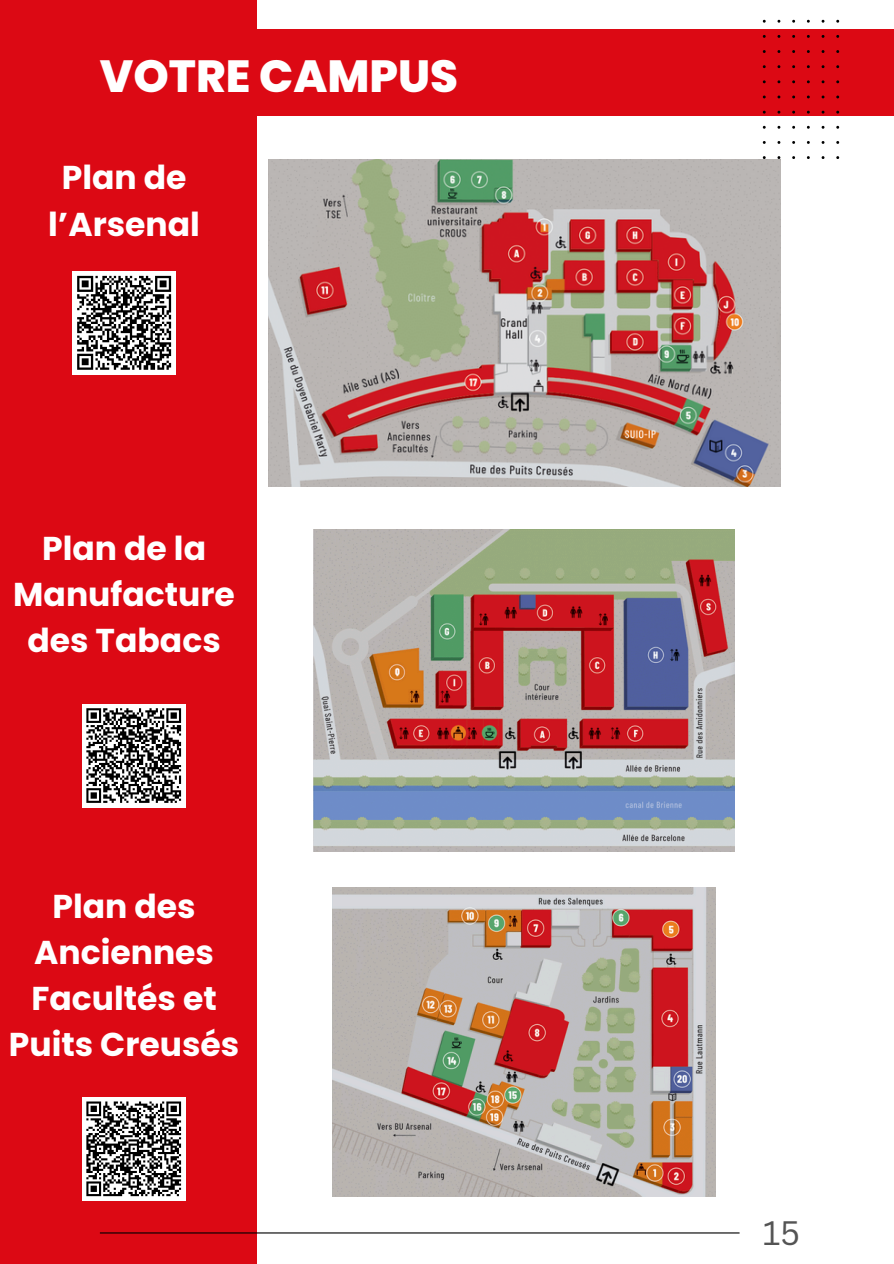
<style>
.page{position:relative;width:894px;height:1264px;background:#fff}
.page>*{position:absolute;margin:0;border:0;box-sizing:border-box;transform-origin:0 0}
.t1{font:800 45px "Poppins";color:#fff}
.t2{font:700 33px/46.2px "Poppins";color:#fff;text-align:center}
.t3{font:33px "Canva Sans";color:#545454}
</style>
<div class="page">
<div style="left:0;top:0;width:256px;height:1263px;background:#dc0914"></div>
<div style="left:63px;top:29px;width:830px;height:87px;background:#dc0914"></div>
<hr style="left:100px;top:1232px;width:639px;height:1px;background:#000">
<svg style="left:762px;top:20px;width:76px;height:139px"></svg>
<img style="left:268px;top:159px;width:512px;height:327px">
<img style="left:313px;top:529px;width:421px;height:322px">
<img style="left:332px;top:887px;width:383px;height:309px">
<div style="left:82px;top:1097px;width:103px;height:103px;background:#fff"></div>
<svg style="left:86px;top:1101px;width:96px;height:96px"></svg>
<div style="left:82px;top:704px;width:103px;height:103px;background:#fff"></div>
<svg style="left:86px;top:708px;width:96px;height:95px"></svg>
<div style="left:73px;top:271px;width:103px;height:103px;background:#fff"></div>
<svg style="left:77px;top:275px;width:95px;height:95px"></svg>
<p class="t1" style="left:100px;top:45px;width:359px">VOTRE CAMPUS</p>
<p class="t2" style="left:48px;top:155px;width:153px">Plan de l’Arsenal</p>
<p class="t2" style="left:13px;top:525px;width:223px">Plan de la<br>Manufacture des Tabacs</p>
<h1 class="t2" style="left:9px;top:883px;width:232px">Plan des<br>Anciennes<br>Facultés et<br>Puits Creusés</h1>
<p class="t3" style="left:762px;top:1209px;width:39px">15</p>
</div>
